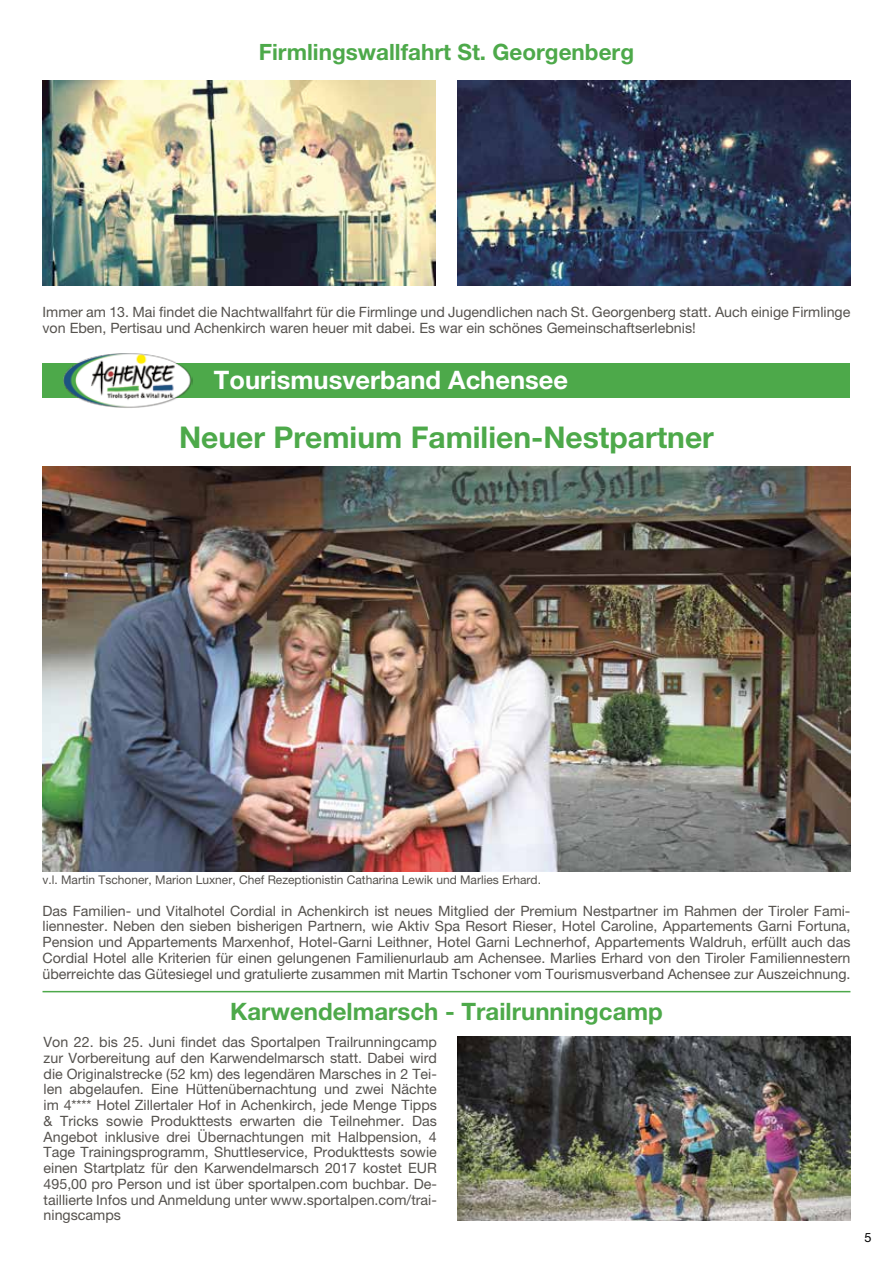
<style>
.page{position:relative;width:893px;height:1263px;background:#fff}
.page>*{position:absolute;margin:0;border:0;box-sizing:border-box;transform-origin:0 0}
.t1{font:700 30px "Helvetica Neue LT Pro";color:#4da94a}
.t2{font:700 25.5px "Helvetica Neue LT Pro";color:#fff}
.t3{font:700 24px "Helvetica Neue LT Pro";color:#4da94a}
.t4{font:700 22.5px "Helvetica Neue LT Pro";color:#4da94a}
.t5{font:14.25px/15.8px "Helvetica Neue LT Pro";color:#55524e;text-align:justify}
.t6{font:12.75px "Helvetica Neue LT Pro";color:#000}
.t7{font:12px "Helvetica Neue LT Pro";color:#55524e}
</style>
<div class="page">
<div style="left:43px;top:364px;width:807px;height:34px;background:#4da94a"></div>
<img style="left:64px;top:353px;width:129px;height:55px">
<img style="left:43px;top:81px;width:393px;height:204px">
<img style="left:457px;top:81px;width:393px;height:204px">
<img style="left:43px;top:466px;width:807px;height:405px">
<hr style="left:43px;top:991px;width:807px;height:1px;background:#4da94a">
<img style="left:457px;top:1037px;width:393px;height:183px">
<h3 class="t4" style="left:259px;top:38px;width:377px">Firmlingswallfahrt St. Georgenberg</h3>
<p class="t5" style="left:43px;top:304px;width:809px">Immer am 13. Mai findet die Nachtwallfahrt für die Firmlinge und Jugendlichen nach St. Georgenberg statt. Auch einige Firmlinge von Eben, Pertisau und Achenkirch waren heuer mit dabei. Es war ein schönes Gemeinschaftserlebnis!</p>
<h2 class="t2" style="left:214px;top:364px;width:356px">Tourismusverband Achensee</h2>
<h1 class="t1" style="left:179px;top:419px;width:536px">Neuer Premium Familien-Nestpartner</h1>
<p class="t7" style="left:43px;top:873px;width:500px">v.l. Martin Tschoner, Marion Luxner, Chef Rezeptionistin Catharina Lewik und Marlies Erhard.</p>
<p class="t5" style="left:43px;top:902px;width:809px">Das Familien- und Vitalhotel Cordial in Achenkirch ist neues Mitglied der Premium Nestpartner im Rahmen der Tiroler Fami&shy;liennester. Neben den sieben bisherigen Partnern, wie Aktiv Spa Resort Rieser, Hotel Caroline, Appartements Garni Fortuna, Pension und Appartements Marxenhof, Hotel-Garni Leithner, Hotel Garni Lechnerhof, Appartements Waldruh, erfüllt auch das Cordial Hotel alle Kriterien für einen gelungenen Familienurlaub am Achensee. Marlies Erhard von den Tiroler Familiennestern überreichte das Gütesiegel und gratulierte zusammen mit Martin Tschoner vom Tourismusverband Achensee zur Auszeichnung.</p>
<h3 class="t3" style="left:230px;top:997px;width:434px">Karwendelmarsch - Trailrunningcamp</h3>
<p class="t5" style="left:44px;top:1034px;width:395px">Von 22. bis 25. Juni findet das Sportalpen Trailrunningcamp zur Vorbereitung auf den Karwendelmarsch statt. Dabei wird die Originalstrecke (52 km) des legendären Marsches in 2 Tei&shy;len abgelaufen. Eine Hüttenübernachtung und zwei Nächte im 4**** Hotel Zillertaler Hof in Achenkirch, jede Menge Tipps &amp; Tricks sowie Produkttests erwarten die Teilnehmer. Das Angebot inklusive drei Übernachtungen mit Halbpension, 4<br>Tage Trainingsprogramm, Shuttleservice, Produkttests sowie einen Startplatz für den Karwendelmarsch 2017 kostet EUR 495,00 pro Person und ist über sportalpen.com buchbar. De&shy;taillierte Infos und Anmeldung unter www.sportalpen.com/trai&shy;ningscamps</p>
<p class="t6" style="left:865px;top:1229px;width:9px">5</p>
</div>
